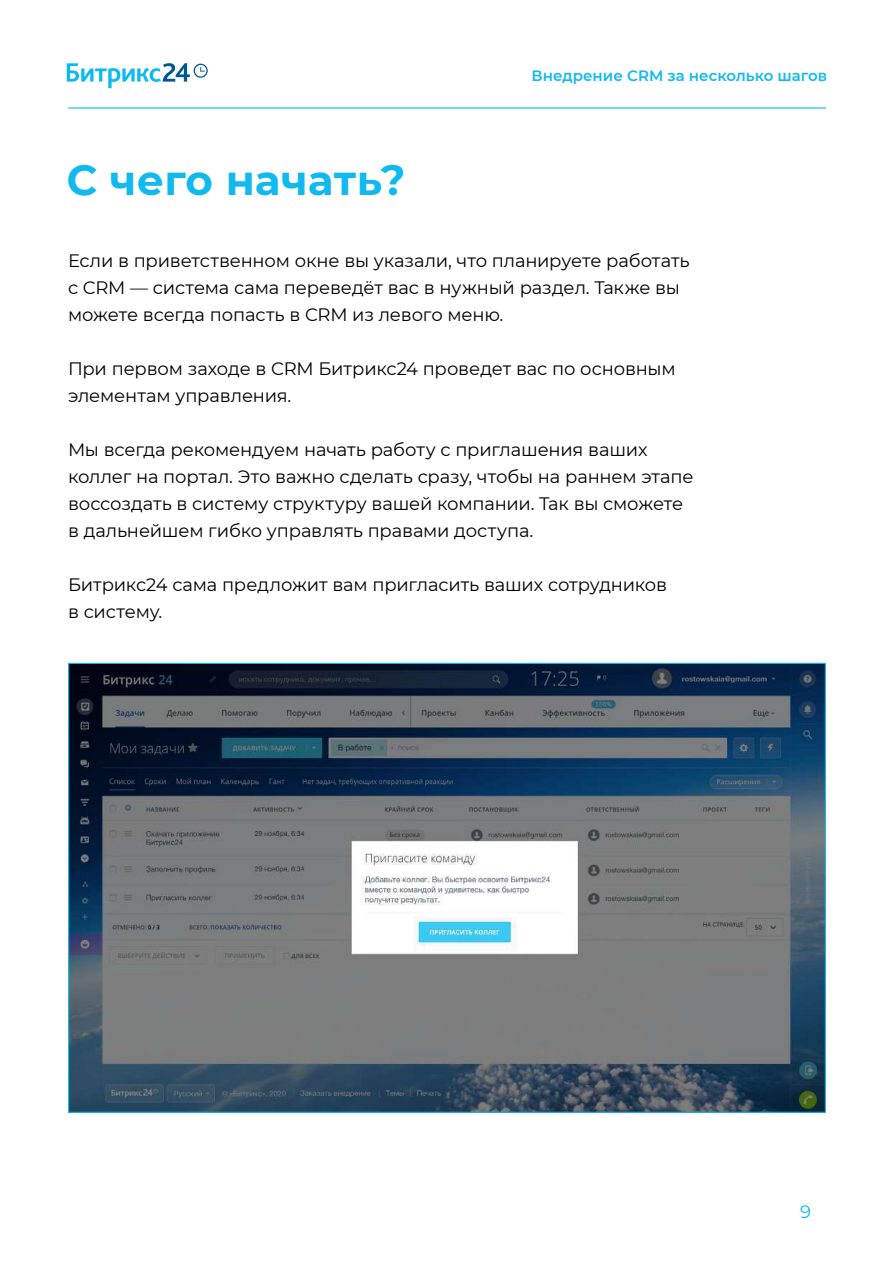
<style>
.page{position:relative;width:893px;height:1263px;background:#fff}
.page>*{position:absolute;margin:0;border:0;box-sizing:border-box;transform-origin:0 0}
.t1{font:700 42px "Montserrat";letter-spacing:.01em;color:#11baee}
.t2{font:18px/27px "Montserrat";letter-spacing:-.01em;color:#000}
.t3{font:18px "Montserrat";color:#11baee}
.t4{font:600 15px "Montserrat";color:#11baee}
</style>
<div class="page">
<svg style="left:67px;top:63px;width:141px;height:25px"></svg>
<hr style="left:68px;top:107px;width:758px;height:2px;background:#0bbbef">
<img style="left:70px;top:665px;width:754px;height:446px">
<h1 class="t1" style="left:67px;top:149px;width:340px">С чего начать?</h1>
<p class="t4" style="left:531px;top:65px;width:297px">Внедрение CRM за несколько шагов</p>
<p class="t2" style="left:68px;top:247px;width:623px">Если в приветственном окне вы указали, что планируете работать с CRM — система сама переведёт вас в нужный раздел. Также вы можете всегда попасть в CRM из левого меню.</p>
<p class="t2" style="left:68px;top:355px;width:609px">При первом заходе в CRM Битрикс24 проведет вас по основным элементам управления.</p>
<p class="t2" style="left:68px;top:436px;width:627px">Мы всегда рекомендуем начать работу с приглашения ваших коллег на портал. Это важно сделать сразу, чтобы на раннем этапе воссоздать в систему структуру вашей компании. Так вы сможете в дальнейшем гибко управлять правами доступа.</p>
<p class="t2" style="left:68px;top:571px;width:601px">Битрикс24 сама предложит вам пригласить ваших сотрудников в систему.</p>
<p class="t3" style="left:800px;top:1199px;width:12px">9</p>
</div>
